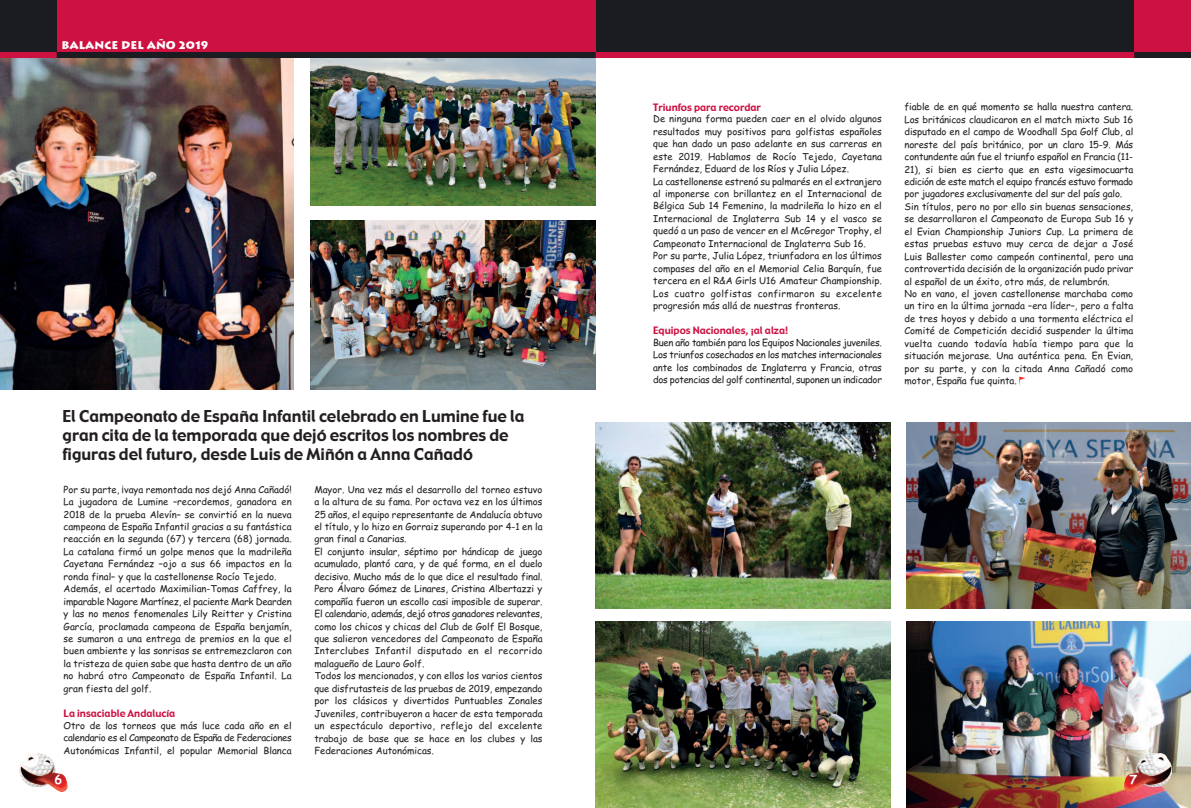
<style>
.page{position:relative;width:1191px;height:808px;background:#fff}
.page>*{position:absolute;margin:0;border:0;box-sizing:border-box;transform-origin:0 0}
.t1{font:16px/19.2px "Gadget";color:#231f20}
.t2{font:700 12.6px "Comic Sans MS";color:#fff}
.t3{font:900 11px "Lithos";color:#fff}
.t4{font:10px "Gadget";color:#cd1141}
.t5{font:9.5px/12.4px "Comic Sans MS";color:#231f20}
</style>
<div class="page">
<img style="left:906px;top:622px;width:285px;height:186px">
<img style="left:1123px;top:753px;width:49px;height:39px">
<img style="left:19px;top:753px;width:49px;height:39px">
<svg style="left:1019px;top:377px;width:6px;height:9px"></svg>
<img style="left:0;top:58px;width:293px;height:331px">
<img style="left:310px;top:58px;width:285px;height:148px">
<img style="left:310px;top:221px;width:285px;height:168px">
<img style="left:595px;top:422px;width:295px;height:187px">
<img style="left:595px;top:622px;width:295px;height:186px">
<div style="left:1134px;top:0;width:57px;height:57px;background:#cd1141"></div>
<div style="left:595px;top:0;width:539px;height:57px;background:#1b1c21"></div>
<div style="left:57px;top:0;width:538px;height:57px;background:#cd1141"></div>
<div style="left:0;top:0;width:57px;height:57px;background:#1b1c21"></div>
<div style="left:0;top:52px;width:1191px;height:6px;background:#1b1c21"></div>
<div style="left:595px;top:52px;width:539px;height:6px;background:#cd1141"></div>
<div style="left:0;top:52px;width:57px;height:6px;background:#cd1141"></div>
<img style="left:906px;top:422px;width:285px;height:187px">
<p class="t3" style="left:62px;top:38px;width:148px">BALANCE DEL AÑO 2019</p>
<h1 class="t1" style="left:63px;top:407px;width:463px">El Campeonato de España Infantil celebrado en Lumine fue la gran cita de la temporada que dejó escritos los nombres de figuras del futuro, desde Luis de Miñón a Anna Cañadó</h1>
<p class="t5" style="left:64px;top:483px;width:230px">Por su parte, ¡vaya remontada nos dejó Anna Cañadó!<br>La jugadora de Lumine –recordemos, ganadora en 2018 de la prueba Alevín– se convirtió en la nueva campeona de España Infantil gracias a su fantástica reacción en la segunda (67) y tercera (68) jornada.<br>La catalana firmó un golpe menos que la madrileña Cayetana Fernández –ojo a sus 66 impactos en la ronda final– y que la castellonense Rocío Tejedo.<br>Además, el acertado Maximilian-Tomas Caffrey, la imparable Nagore Martínez, el paciente Mark Dearden y las no menos fenomenales Lily Reitter y Cristina García, proclamada campeona de España benjamín, se sumaron a una entrega de premios en la que el buen ambiente y las sonrisas se entremezclaron con la tristeza de quien sabe que hasta dentro de un año no habrá otro Campeonato de España Infantil. La gran fiesta del golf.</p>
<p class="t4" style="left:64px;top:708px;width:113px">La insaciable Andalucía</p>
<p class="t5" style="left:64px;top:719px;width:230px;text-align:justify">Otro de los torneos que más luce cada año en el calendario es el Campeonato de España de Federaciones Autonómicas Infantil, el popular Memorial Blanca</p>
<p class="t5" style="left:314px;top:483px;width:230px">Mayor. Una vez más el desarrollo del torneo estuvo a la altura de su fama. Por octava vez en los últimos 25 años, el equipo representante de Andalucía obtuvo el título, y lo hizo en Gorraiz superando por 4-1 en la gran final a Canarias.<br>El conjunto insular, séptimo por hándicap de juego acumulado, plantó cara, y de qué forma, en el duelo decisivo. Mucho más de lo que dice el resultado final.<br>Pero Álvaro Gómez de Linares, Cristina Albertazzi y compañía fueron un escollo casi imposible de superar.<br>El calendario, además, dejó otros ganadores relevantes, como los chicos y chicas del Club de Golf El Bosque, que salieron vencedores del Campeonato de España Interclubes Infantil disputado en el recorrido malagueño de Lauro Golf.<br>Todos los mencionados, y con ellos los varios cientos que disfrutasteis de las pruebas de 2019, empezando por los clásicos y divertidos Puntuables Zonales Juveniles, contribuyeron a hacer de esta temporada un espectáculo deportivo, reflejo del excelente trabajo de base que se hace en los clubes y las Federaciones Autonómicas.</p>
<p class="t4" style="left:653px;top:101px;width:109px">Triunfos para recordar</p>
<p class="t5" style="left:653px;top:113px;width:230px">De ninguna forma pueden caer en el olvido algunos resultados muy positivos para golfistas españoles que han dado un paso adelante en sus carreras en este 2019. Hablamos de Rocío Tejedo, Cayetana Fernández, Eduard de los Ríos y Julia López.<br>La castellonense estrenó su palmarés en el extranjero al imponerse con brillantez en el Internacional de Bélgica Sub 14 Femenino, la madrileña lo hizo en el Internacional de Inglaterra Sub 14 y el vasco se quedó a un paso de vencer en el McGregor Trophy, el Campeonato Internacional de Inglaterra Sub 16.<br>Por su parte, Julia López, triunfadora en los últimos compases del año en el Memorial Celia Barquín, fue tercera en el R&amp;A Girls U16 Amateur Championship.<br>Los cuatro golfistas confirmaron su excelente progresión más allá de nuestras fronteras.</p>
<p class="t4" style="left:653px;top:325px;width:137px">Equipos Nacionales, ¡al alza!</p>
<p class="t5" style="left:653px;top:336px;width:230px;text-align:justify">Buen año también para los Equipos Nacionales juveniles.<br>Los triunfos cosechados en los matches internacionales ante los combinados de Inglaterra y Francia, otras dos potencias del golf continental, suponen un indicador</p>
<p class="t5" style="left:904px;top:101px;width:230px">fiable de en qué momento se halla nuestra cantera.<br>Los británicos claudicaron en el match mixto Sub 16 disputado en el campo de Woodhall Spa Golf Club, al noreste del país británico, por un claro 15-9. Más contundente aún fue el triunfo español en Francia (11- 21), si bien es cierto que en esta vigesimocuarta edición de este match el equipo francés estuvo formado por jugadores exclusivamente del sur del país galo.<br>Sin títulos, pero no por ello sin buenas sensaciones, se desarrollaron el Campeonato de Europa Sub 16 y el Evian Championship Juniors Cup. La primera de estas pruebas estuvo muy cerca de dejar a José Luis Ballester como campeón continental, pero una controvertida decisión de la organización pudo privar al español de un éxito, otro más, de relumbrón.<br>No en vano, el joven castellonense marchaba como un tiro en la última jornada –era líder–, pero a falta de tres hoyos y debido a una tormenta eléctrica el Comité de Competición decidió suspender la última vuelta cuando todavía había tiempo para que la situación mejorase. Una auténtica pena. En Evian, por su parte, y con la citada Anna Cañadó como motor, España fue quinta.</p>
<h2 class="t2" style="left:55px;top:772px;width:9px">6</h2>
<h2 class="t2" style="left:1129px;top:772px;width:9px">7</h2>
</div>
